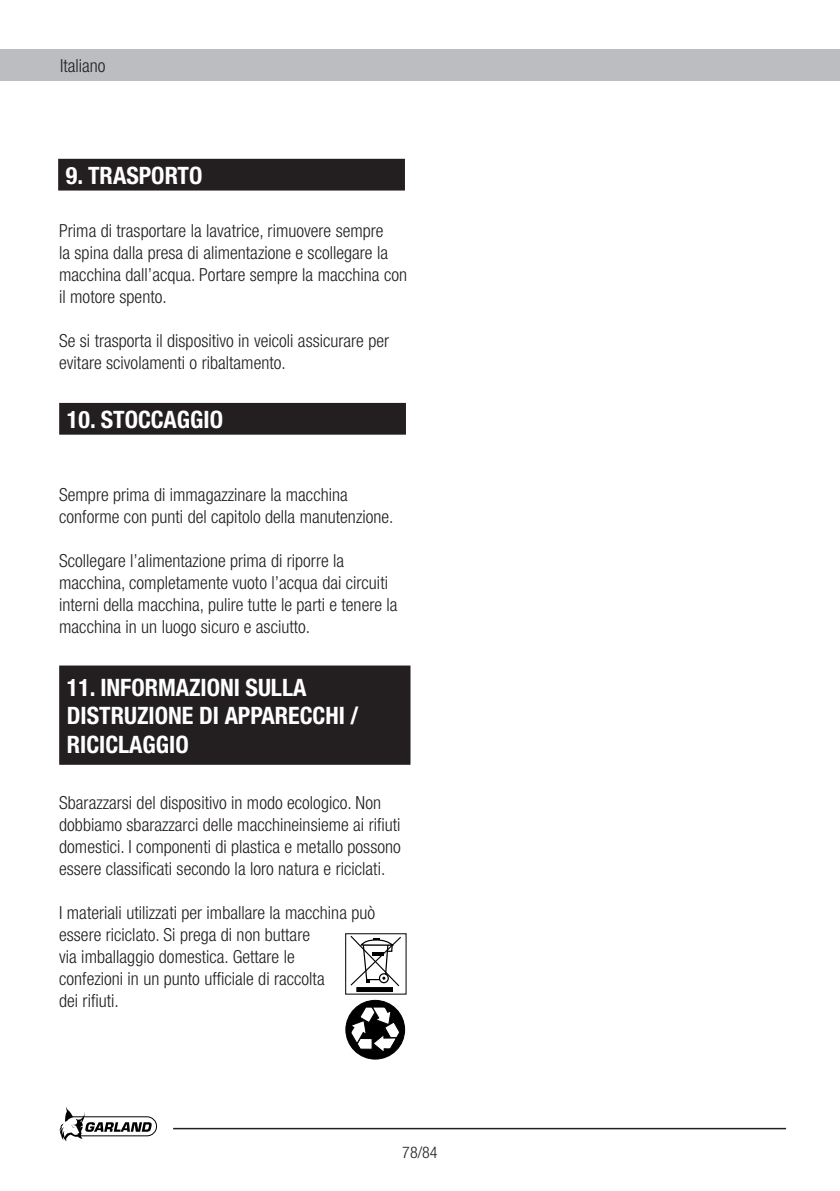
<style>
.page{position:relative;width:840px;height:1191px;background:#fff}
.page>*{position:absolute;margin:0;border:0;box-sizing:border-box;transform-origin:0 0}
.t1{font:700 condensed 24px/28.8px "Helvetica Neue";color:#fff}
.t2{font:300 condensed 18px/22px "Helvetica Neue";color:#231f20}
.t3{font:300 condensed 16px "Helvetica Neue";color:#231f20}
</style>
<div class="page">
<div style="left:0;top:50px;width:839px;height:31px;background:#bcbdc0"></div>
<svg style="left:59px;top:1107px;width:98px;height:34px"></svg>
<hr style="left:173px;top:1127px;width:612px;height:2px;background:#231f20">
<div style="left:60px;top:404px;width:345px;height:30px;background:#231f20"></div>
<div style="left:59px;top:403px;width:347px;height:32px;border:2px solid #231f20"></div>
<div style="left:60px;top:666px;width:349px;height:98px;background:#231f20"></div>
<div style="left:59px;top:665px;width:351px;height:100px;border:2px solid #231f20"></div>
<div style="left:59px;top:160px;width:345px;height:29px;background:#231f20"></div>
<div style="left:58px;top:159px;width:347px;height:31px;border:2px solid #231f20"></div>
<svg style="left:345px;top:933px;width:61px;height:61px"></svg>
<svg style="left:350px;top:936px;width:51px;height:50px"></svg>
<div style="left:356px;top:987px;width:36px;height:4px;background:#000;border:1px solid #000"></div>
<div style="left:345px;top:1000px;width:59px;height:59px;background:#000;border-radius:50%"></div>
<div style="left:345px;top:1000px;width:59px;height:59px;border:1px solid #000;border-radius:50%"></div>
<svg style="left:350px;top:1006px;width:49px;height:46px"></svg>
<p class="t2" style="left:60px;top:55px;width:47px">Italiano</p>
<h1 class="t1" style="left:66px;top:161px;width:138px">9. TRASPORTO</h1>
<p class="t2" style="left:59px;top:219px;width:349px">Prima di trasportare la lavatrice, rimuovere sempre<br>la spina dalla presa di alimentazione e scollegare la macchina dall’acqua. Portare sempre la macchina con il motore spento.</p>
<p class="t2" style="left:59px;top:329px;width:331px">Se si trasporta il dispositivo in veicoli assicurare per evitare scivolamenti o ribaltamento.</p>
<h1 class="t1" style="left:67px;top:405px;width:157px">10. STOCCAGGIO</h1>
<p class="t2" style="left:59px;top:483px;width:335px">Sempre prima di immagazzinare la macchina conforme con punti del capitolo della manutenzione.</p>
<p class="t2" style="left:59px;top:549px;width:339px">Scollegare l’alimentazione prima di riporre la macchina, completamente vuoto l’acqua dai circuiti interni della macchina, pulire tutte le parti e tenere la macchina in un luogo sicuro e asciutto.</p>
<h1 class="t1" style="left:67px;top:672px;width:293px">11. INFORMAZIONI SULLA<br>DISTRUZIONE DI APPARECCHI /<br>RICICLAGGIO</h1>
<p class="t2" style="left:59px;top:791px;width:343px">Sbarazzarsi del dispositivo in modo ecologico. Non dobbiamo sbarazzarci delle macchineinsieme ai rifiuti domestici. I componenti di plastica e metallo possono essere classificati secondo la loro natura e riciclati.</p>
<p class="t2" style="left:59px;top:901px;width:317px">I materiali utilizzati per imballare la macchina può essere riciclato. Si prega di non buttare<br>via imballaggio domestica. Gettare le<br>confezioni in un punto ufficiale di raccolta<br>dei rifiuti.</p>
<p class="t3" style="left:402px;top:1143px;width:37px">78/84</p>
</div>
